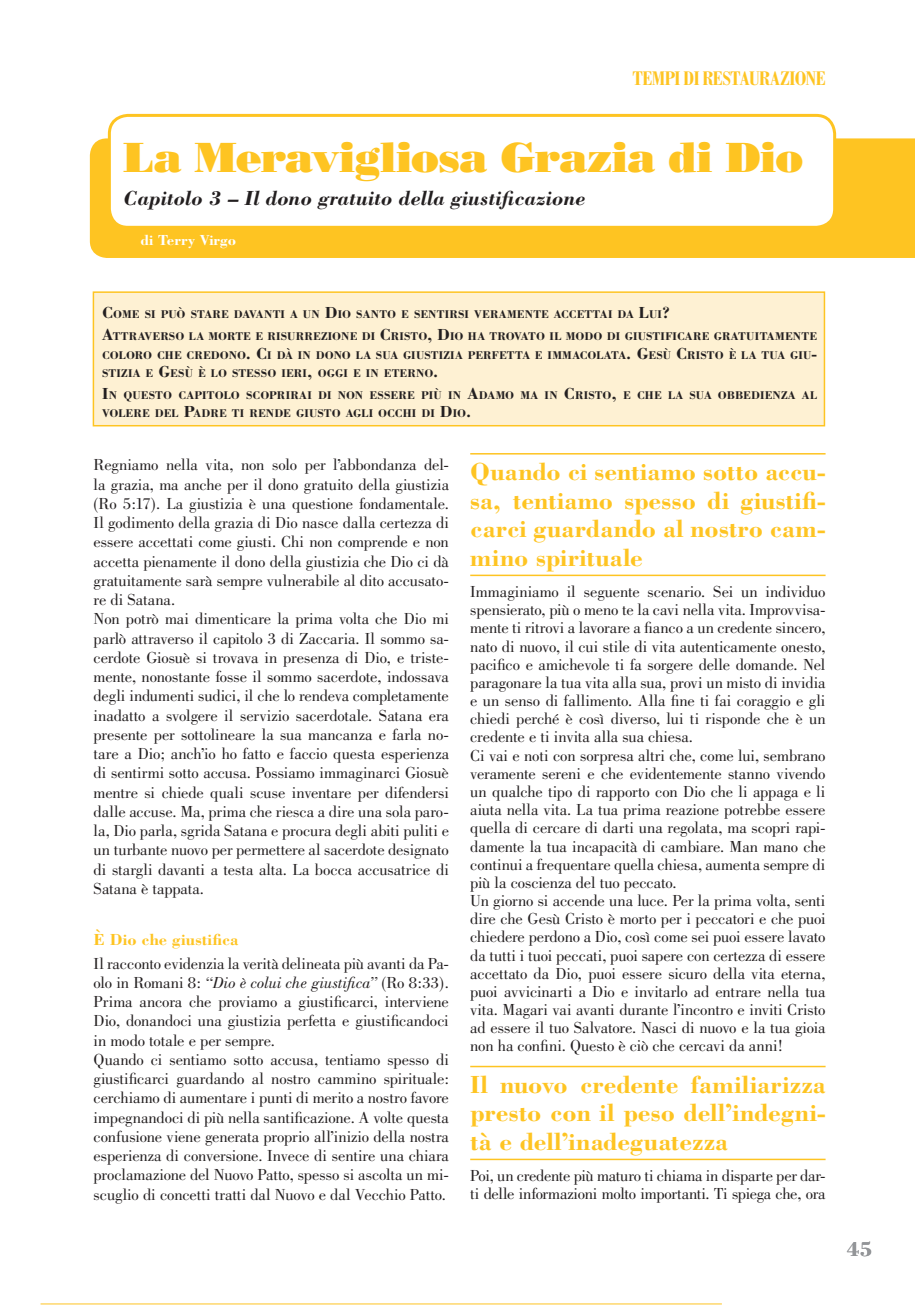
<style>
.page{position:relative;width:915px;height:1306px;background:#fff}
.page>*{position:absolute;margin:0;border:0;box-sizing:border-box;transform-origin:0 0}
.t1{font:42px "Bodoni Poster";letter-spacing:-.02em;color:#fec422}
.t2{font:700 25.5px/28.7px "Bodoni";letter-spacing:.005em;color:#fec422;text-align:justify}
.t3{font:italic 700 21px "Bodoni";letter-spacing:.005em;color:#231f20}
.t4{font:700 condensed 21px "Bodoni";letter-spacing:-.01em;color:#fec422}
.t5{font:700 21px "Bodoni";color:#939598}
.t6{font:16.5px/19.2px "Bodoni";letter-spacing:-.005em;color:#231f20}
.t7{font:700 16.5px "Bodoni";letter-spacing:.005em;color:#fec422}
.t8{font:700 15px "Bodoni";color:#fff}
.t9{font:700 11.55px/18.1px "Bodoni";letter-spacing:.01em;color:#231f20}
.s1{font-size:16.5px}
.s2{font-style:italic}
</style>
<div class="page">
<div style="left:90px;top:138px;width:824px;height:120px;background:#fec422"></div>
<div style="left:109px;top:115px;width:725px;height:112px;background:#fff;border-radius:19px"></div>
<div style="left:108px;top:114px;width:727px;height:115px;border:3px solid #fec422;border-radius:19px"></div>
<div style="left:93px;top:291px;width:731px;height:135px;background:#fef1d3;border:2px solid #fec422"></div>
<hr style="left:470px;top:453px;width:355px;height:1px;background:#fec422">
<hr style="left:470px;top:574px;width:355px;height:2px;background:#fec422">
<hr style="left:470px;top:1065px;width:355px;height:2px;background:#fec422">
<hr style="left:470px;top:1158px;width:355px;height:2px;background:#fec422">
<hr style="left:40px;top:1303px;width:681px;height:1px;background:#fec422">
<p class="t4" style="left:632px;top:67px;width:194px">TEMPI DI RESTAURAZIONE</p>
<h1 class="t1" style="left:124px;top:131px;width:681px">La Meravigliosa Grazia di Dio</h1>
<p class="t3" style="left:124px;top:185px;width:463px">Capitolo 3 – Il dono gratuito della giustificazione</p>
<p class="t8" style="left:141px;top:231px;width:96px">di Terry Virgo</p>
<p class="t9" style="left:102px;top:303px;width:716px;line-height:22.4px"><span class="s1">C</span>OME SI PUÒ STARE DAVANTI A UN <span class="s1">D</span>IO SANTO E SENTIRSI VERAMENTE ACCETTAI DA <span class="s1">L</span>UI<span class="s1">?<br>A</span>TTRAVERSO LA MORTE E RISURREZIONE DI <span class="s1">C</span>RISTO<span class="s1">, D</span>IO HA TROVATO IL MODO DI GIUSTIFICARE GRATUITAMENTE</p>
<p class="t9" style="left:102px;top:345px;width:716px">COLORO CHE CREDONO<span class="s1">. C</span>I DÀ IN DONO LA SUA GIUSTIZIA PERFETTA E IMMACOLATA<span class="s1">. G</span>ESÙ <span class="s1">C</span>RISTO È LA TUA GIU<span class="s1">-<br></span>STIZIA E <span class="s1">G</span>ESÙ È LO STESSO IERI<span class="s1">,</span> OGGI E IN ETERNO<span class="s1">.</span></p>
<p class="t9" style="left:102px;top:386px;width:715px"><span class="s1">I</span>N QUESTO CAPITOLO SCOPRIRAI DI NON ESSERE PIÙ IN <span class="s1">A</span>DAMO MA IN <span class="s1">C</span>RISTO<span class="s1">,</span> E CHE LA SUA OBBEDIENZA AL<br>VOLERE DEL <span class="s1">P</span>ADRE TI RENDE GIUSTO AGLI OCCHI DI <span class="s1">D</span>IO<span class="s1">.</span></p>
<p class="t6" style="left:94px;top:455px;width:357px">Regniamo nella vita, non solo per l’abbondanza del&shy;la grazia, ma anche per il dono gratuito della giustizia (Ro 5:17). La giustizia è una questione fondamentale.<br>Il godimento della grazia di Dio nasce dalla certezza di essere accettati come giusti. Chi non comprende e non accetta pienamente il dono della giustizia che Dio ci dà gratuitamente sarà sempre vulnerabile al dito accusato&shy;re di Satana.<br>Non potrò mai dimenticare la prima volta che Dio mi parlò attraverso il capitolo 3 di Zaccaria. Il sommo sa&shy;cerdote Giosuè si trovava in presenza di Dio, e triste&shy;mente, nonostante fosse il sommo sacerdote, indossava degli indumenti sudici, il che lo rendeva completamente inadatto a svolgere il servizio sacerdotale. Satana era presente per sottolineare la sua mancanza e farla no&shy;tare a Dio; anch’io ho fatto e faccio questa esperienza di sentirmi sotto accusa. Possiamo immaginarci Giosuè mentre si chiede quali scuse inventare per difendersi dalle accuse. Ma, prima che riesca a dire una sola paro&shy;la, Dio parla, sgrida Satana e procura degli abiti puliti e un turbante nuovo per permettere al sacerdote designato di stargli davanti a testa alta. La bocca accusatrice di Satana è tappata.</p>
<p class="t7" style="left:94px;top:929px;width:146px">È Dio che giustifica</p>
<p class="t6" style="left:94px;top:953px;width:357px">Il racconto evidenzia la verità delineata più avanti da Pa&shy;olo in Romani 8: <span class="s2">“Dio è colui che giustifica”</span> (Ro 8:33).<br>Prima ancora che proviamo a giustificarci, interviene Dio, donandoci una giustizia perfetta e giustificandoci in modo totale e per sempre.<br>Quando ci sentiamo sotto accusa, tentiamo spesso di giustificarci guardando al nostro cammino spirituale: cerchiamo di aumentare i punti di merito a nostro favore impegnandoci di più nella santificazione. A volte questa confusione viene generata proprio all’inizio della nostra esperienza di conversione. Invece di sentire una chiara proclamazione del Nuovo Patto, spesso si ascolta un mi&shy;scuglio di concetti tratti dal Nuovo e dal Vecchio Patto.</p>
<h2 class="t2" style="left:470px;top:457px;width:357px">Quando ci sentiamo sotto accu&shy;sa, tentiamo spesso di giustifi&shy;carci guardando al nostro cam&shy;mino spirituale</h2>
<p class="t6" style="left:470px;top:582px;width:357px;line-height:18.1px">Immaginiamo il seguente scenario. Sei un individuo spensierato, più o meno te la cavi nella vita. Improvvisa&shy;mente ti ritrovi a lavorare a fianco a un credente sincero, nato di nuovo, il cui stile di vita autenticamente onesto, pacifico e amichevole ti fa sorgere delle domande. Nel paragonare la tua vita alla sua, provi un misto di invidia e un senso di fallimento. Alla fine ti fai coraggio e gli chiedi perché è così diverso, lui ti risponde che è un credente e ti invita alla sua chiesa.<br>Ci vai e noti con sorpresa altri che, come lui, sembrano veramente sereni e che evidentemente stanno vivendo un qualche tipo di rapporto con Dio che li appaga e li aiuta nella vita. La tua prima reazione potrebbe essere quella di cercare di darti una regolata, ma scopri rapi&shy;damente la tua incapacità di cambiare. Man mano che continui a frequentare quella chiesa, aumenta sempre di più la coscienza del tuo peccato.<br>Un giorno si accende una luce. Per la prima volta, senti dire che Gesù Cristo è morto per i peccatori e che puoi chiedere perdono a Dio, così come sei puoi essere lavato da tutti i tuoi peccati, puoi sapere con certezza di essere accettato da Dio, puoi essere sicuro della vita eterna, puoi avvicinarti a Dio e invitarlo ad entrare nella tua vita. Magari vai avanti durante l’incontro e inviti Cristo ad essere il tuo Salvatore. Nasci di nuovo e la tua gioia non ha confini. Questo è ciò che cercavi da anni!</p>
<h2 class="t2" style="left:470px;top:1069px;width:357px">Il nuovo credente familiarizza presto con il peso dell’indegni&shy;tà e dell’inadeguatezza</h2>
<p class="t6" style="left:470px;top:1166px;width:357px;line-height:18.1px">Poi, un credente più maturo ti chiama in disparte per dar&shy;ti delle informazioni molto importanti. Ti spiega che, ora</p>
<p class="t5" style="left:846px;top:1236px;width:27px">45</p>
</div>
